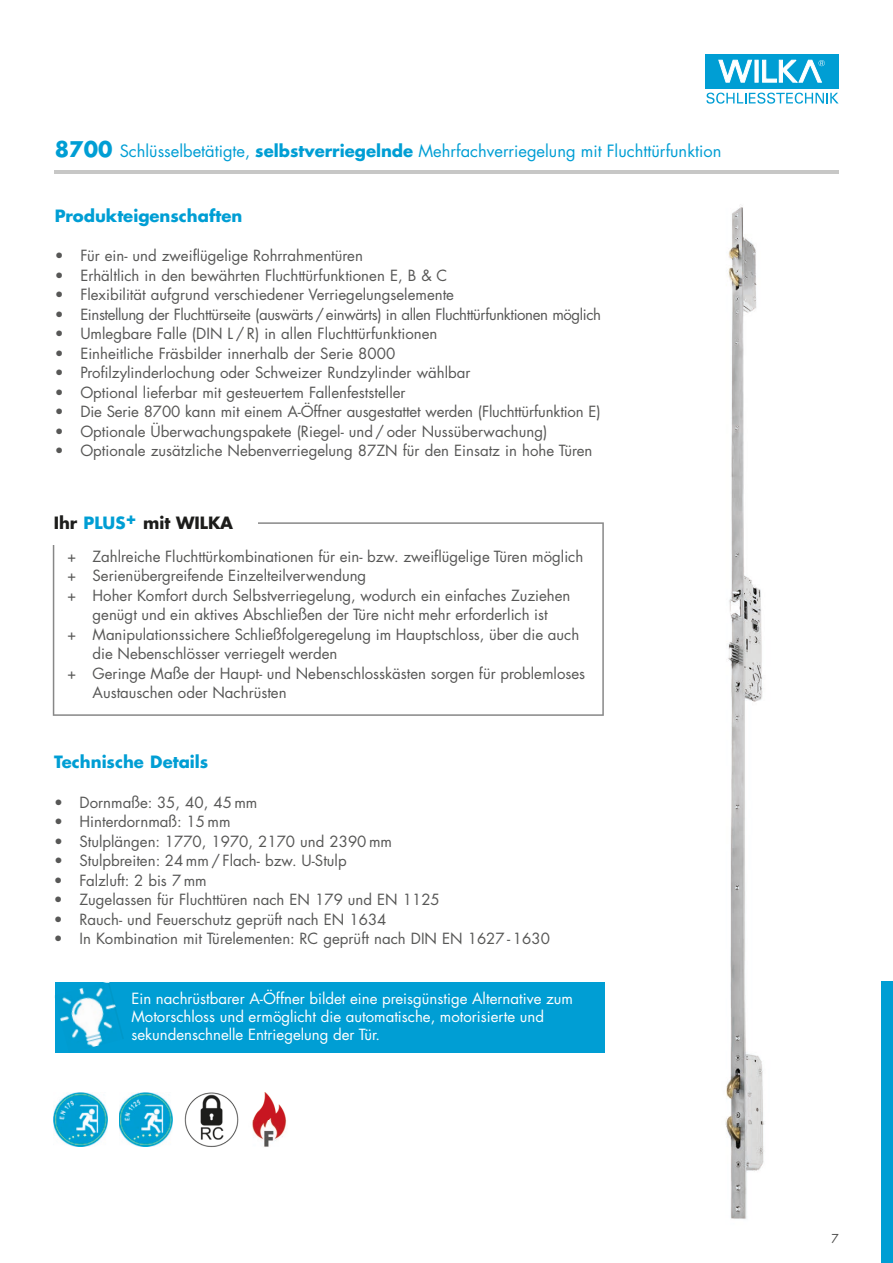
<style>
.page{position:relative;width:893px;height:1263px;background:#fff}
.page>*{position:absolute;margin:0;border:0;box-sizing:border-box;transform-origin:0 0}
.t1{font:16.5px "Futura LT Pro";color:#009ed4}
.t2{font:700 16.5px "Futura LT Pro";color:#009ed4}
.t3{font:700 16.5px "Futura LT Pro";color:#1d1d1b}
.t4{font:15px "Futura LT Pro";color:#575756}
.t5{font:15px/18px "Futura LT Pro";color:#fff}
.t6{font:15px "Futura LT Pro";letter-spacing:-.025em;color:#575756}
.t7{font:12px "Futura LT Pro";color:#4b4b4a}
.s1{font-weight:700;font-size:21px}
.s2{font-weight:700}
.s3{color:#009ed4}
</style>
<div class="page">
<div style="left:705px;top:54px;width:134px;height:34px;background:#009ed4"></div>
<svg style="left:718px;top:60px;width:34px;height:22px"></svg>
<hr style="left:755px;top:60px;width:3px;height:22px;background:#fff">
<svg style="left:762px;top:60px;width:63px;height:23px"></svg>
<svg style="left:706px;top:93px;width:133px;height:11px"></svg>
<hr style="left:54px;top:170px;width:785px;height:3px;background:#c7c7c6">
<svg style="left:53px;top:522px;width:551px;height:194px"></svg>
<div style="left:47px;top:495px;width:211px;height:50px;background:#fff"></div>
<div style="left:55px;top:983px;width:549px;height:70px;background:#009ed4"></div>
<img style="left:54px;top:982px;width:55px;height:16px">
<img style="left:55px;top:983px;width:68px;height:64px">
<img style="left:54px;top:1093px;width:53px;height:53px">
<img style="left:119px;top:1093px;width:54px;height:53px">
<img style="left:184px;top:1093px;width:55px;height:54px">
<img style="left:252px;top:1093px;width:35px;height:54px">
<div style="left:881px;top:981px;width:12px;height:282px;background:#009ed4"></div>
<img style="left:725px;top:207px;width:39px;height:1012px">
<p class="t1" style="left:55px;top:140px;width:668px"><span class="s1">8700</span> Schlüsselbetätigte, <span class="s2">selbstverriegelnde</span> Mehrfachverriegelung mit Fluchttürfunktion</p>
<p class="t2" style="left:55px;top:203px;width:189px">Produkteigenschaften</p>
<p class="t4" style="left:55px;top:246px;width:310px">• Für ein- und zweiflügelige Rohrrahmentüren</p>
<p class="t4" style="left:55px;top:265px;width:394px">• Erhältlich in den bewährten Fluchttürfunktionen E, B &amp; C</p>
<p class="t4" style="left:55px;top:285px;width:401px">• Flexibilität aufgrund verschiedener Verriegelungselemente</p>
<p class="t6" style="left:55px;top:304px;width:548px">• Einstellung der Fluchttürseite (auswärts / einwärts) in allen Fluchttürfunktionen möglich</p>
<p class="t4" style="left:55px;top:324px;width:384px">• Umlegbare Falle (DIN L / R) in allen Fluchttürfunktionen</p>
<p class="t4" style="left:55px;top:343px;width:342px">• Einheitliche Fräsbilder innerhalb der Serie 8000</p>
<p class="t4" style="left:55px;top:363px;width:417px">• Profilzylinderlochung oder Schweizer Rundzylinder wählbar</p>
<p class="t4" style="left:55px;top:382px;width:352px">• Optional lieferbar mit gesteuertem Fallenfeststeller</p>
<p class="t4" style="left:55px;top:402px;width:547px">• Die Serie 8700 kann mit einem A-Öffner ausgestattet werden (Fluchttürfunktion E)</p>
<p class="t4" style="left:55px;top:421px;width:494px">• Optionale Überwachungspakete (Riegel- und / oder Nussüberwachung)</p>
<p class="t4" style="left:55px;top:441px;width:539px">• Optionale zusätzliche Nebenverriegelung 87ZN für den Einsatz in hohe Türen</p>
<p class="t3" style="left:54px;top:510px;width:181px">Ihr <span class="s3">PLUS</span><sup>+</sup> mit WILKA</p>
<p class="t4" style="left:67px;top:546px;width:518px">+ Zahlreiche Fluchttürkombinationen für ein- bzw. zweiflügelige Türen möglich</p>
<p class="t4" style="left:67px;top:565px;width:301px">+ Serienübergreifende Einzelteilverwendung</p>
<p class="t4" style="left:67px;top:585px;width:505px">+ Hoher Komfort durch Selbstverriegelung, wodurch ein einfaches Zuziehen</p>
<p class="t4" style="left:93px;top:604px;width:457px">genügt und ein aktives Abschließen der Türe nicht mehr erforderlich ist</p>
<p class="t4" style="left:67px;top:624px;width:514px">+ Manipulationssichere Schließfolgeregelung im Hauptschloss, über die auch</p>
<p class="t4" style="left:93px;top:643px;width:246px">die Nebenschlösser verriegelt werden</p>
<p class="t4" style="left:67px;top:663px;width:520px">+ Geringe Maße der Haupt- und Nebenschlosskästen sorgen für problemloses</p>
<p class="t4" style="left:93px;top:682px;width:196px">Austauschen oder Nachrüsten</p>
<p class="t2" style="left:54px;top:749px;width:156px">Technische Details</p>
<p class="t4" style="left:54px;top:792px;width:205px">• Dornmaße: 35, 40, 45 mm</p>
<p class="t4" style="left:54px;top:811px;width:178px">• Hinterdornmaß: 15 mm</p>
<p class="t4" style="left:54px;top:831px;width:340px">• Stulplängen: 1770, 1970, 2170 und 2390 mm</p>
<p class="t4" style="left:54px;top:850px;width:294px">• Stulpbreiten: 24 mm / Flach- bzw. U-Stulp</p>
<p class="t4" style="left:54px;top:870px;width:154px">• Falzluft: 2 bis 7 mm</p>
<p class="t4" style="left:54px;top:889px;width:387px">• Zugelassen für Fluchttüren nach EN 179 und EN 1125</p>
<p class="t4" style="left:54px;top:909px;width:334px">• Rauch- und Feuerschutz geprüft nach EN 1634</p>
<p class="t4" style="left:54px;top:928px;width:497px">• In Kombination mit Türelementen: RC geprüft nach DIN EN 1627 - 1630</p>
<p class="t5" style="left:131px;top:989px;width:443px">Ein nachrüstbarer A-Öffner bildet eine preisgünstige Alternative zum<br>Motorschloss und ermöglicht die automatische, motorisierte und sekundenschnelle Entriegelung der Tür.</p>
<p class="t7" style="left:832px;top:1230px;width:9px">7</p>
</div>
